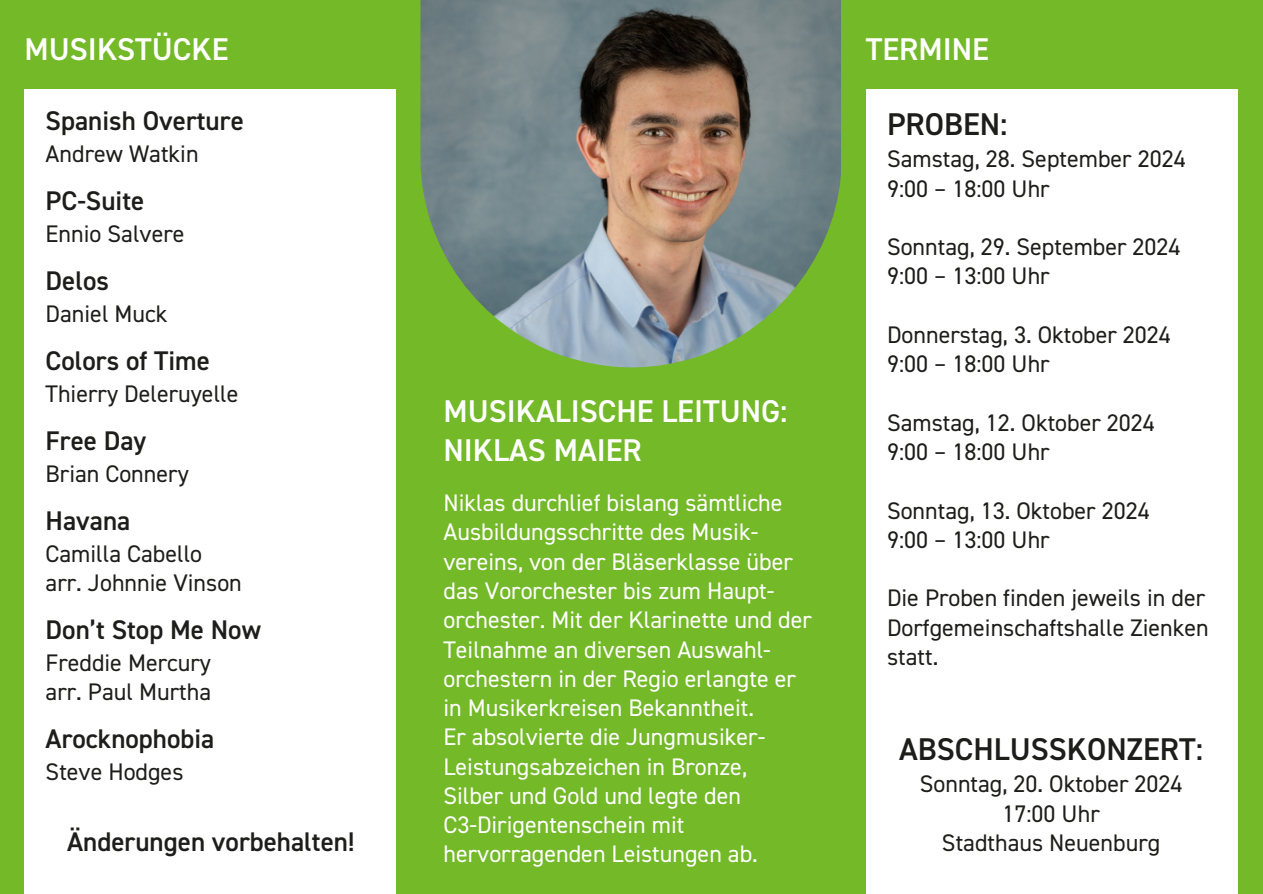
<style>
.page{position:relative;width:1263px;height:894px;background:#fff}
.page>*{position:absolute;margin:0;border:0;box-sizing:border-box;transform-origin:0 0}
.t1{font:600 31.5px/39.3px "DIN2014";color:#fff}
.t2{font:600 31.5px "DIN2014";color:#1d1d1b}
.t3{font:600 27px "DIN2014";color:#1d1d1b}
.t4{font:24px/29.2px "DIN2014";color:#1d1d1b}
.t5{font:24px/29.2px "DIN2014";color:#fff}
</style>
<div class="page">
<div style="left:0;top:0;width:1263px;height:893px;background:#73b928"></div>
<div style="left:866px;top:89px;width:371px;height:804px;background:#fff"></div>
<div style="left:25px;top:89px;width:371px;height:804px;background:#fff"></div>
<img style="left:420px;top:0;width:421px;height:367px">
<h3 class="t1" style="left:25px;top:32px;width:205px">MUSIKSTÜCKE</h3>
<p class="t1" style="left:866px;top:32px;width:125px">TERMINE</p>
<p class="t3" style="left:46px;top:109px;width:200px">Spanish Overture</p>
<p class="t4" style="left:46px;top:140px;width:154px">Andrew Watkin</p>
<p class="t3" style="left:46px;top:189px;width:100px">PC-Suite</p>
<p class="t4" style="left:46px;top:220px;width:140px">Ennio Salvere</p>
<p class="t3" style="left:46px;top:269px;width:65px">Delos</p>
<p class="t4" style="left:46px;top:300px;width:123px">Daniel Muck</p>
<p class="t3" style="left:46px;top:349px;width:166px">Colors of Time</p>
<p class="t4" style="left:46px;top:380px;width:194px">Thierry Deleruyelle</p>
<p class="t3" style="left:46px;top:429px;width:102px">Free Day</p>
<p class="t4" style="left:46px;top:460px;width:145px">Brian Connery</p>
<p class="t3" style="left:46px;top:509px;width:86px">Havana</p>
<h3 class="t4" style="left:46px;top:540px;width:158px">Camilla Cabello</h3>
<h3 class="t4" style="left:46px;top:569px;width:198px">arr. Johnnie Vinson</h3>
<h2 class="t3" style="left:46px;top:618px;width:217px">Don’t Stop Me Now</h2>
<h2 class="t4" style="left:46px;top:649px;width:167px">Freddie Mercury arr. Paul Murtha</h2>
<h1 class="t3" style="left:46px;top:727px;width:170px">Arocknophobia</h1>
<h1 class="t4" style="left:46px;top:758px;width:139px">Steve Hodges</h1>
<p class="t3" style="left:67px;top:829px;width:289px">Änderungen vorbehalten!</p>
<h1 class="t1" style="left:443px;top:393px;width:346px">MUSIKALISCHE LEITUNG:<br>NIKLAS MAIER</h1>
<p class="t5" style="left:443px;top:489px;width:370px">Niklas durchlief bislang sämtliche Ausbildungsschritte des Musik&shy;vereins, von der Bläserklasse über das Vororchester bis zum Haupt&shy;orchester. Mit der Klarinette und der Teilnahme an diversen Auswahl&shy;orchestern in der Regio erlangte er in Musikerkreisen Bekanntheit.</p>
<p class="t5" style="left:443px;top:723px;width:323px">Er absolvierte die Jungmusiker-<br>Leistungsabzeichen in Bronze,</p>
<p class="t5" style="left:443px;top:782px;width:299px">Silber und Gold und legte den</p>
<h1 class="t5" style="left:443px;top:811px;width:316px">C3-Dirigentenschein mit hervorragenden Leistungen ab.</h1>
<h1 class="t2" style="left:887px;top:110px;width:122px">PROBEN:</h1>
<p class="t4" style="left:887px;top:146px;width:300px">Samstag, 28. September 2024<br>9:00 – 18:00 Uhr</p>
<p class="t4" style="left:887px;top:234px;width:295px">Sonntag, 29. September 2024<br>9:00 – 13:00 Uhr</p>
<p class="t4" style="left:887px;top:321px;width:285px">Donnerstag, 3. Oktober 2024<br>9:00 – 18:00 Uhr</p>
<p class="t4" style="left:887px;top:409px;width:269px">Samstag, 12. Oktober 2024<br>9:00 – 18:00 Uhr</p>
<p class="t4" style="left:887px;top:497px;width:264px">Sonntag, 13. Oktober 2024<br>9:00 – 13:00 Uhr</p>
<p class="t4" style="left:887px;top:585px;width:323px">Die Proben finden jeweils in der<br>Dorfgemeinschaftshalle Zienken statt.</p>
<h1 class="t2" style="left:899px;top:734px;width:305px">ABSCHLUSSKONZERT:</h1>
<p class="t4" style="left:920px;top:770px;width:264px;text-align:center">Sonntag, 20. Oktober 2024<br>17:00 Uhr<br>Stadthaus Neuenburg</p>
</div>
